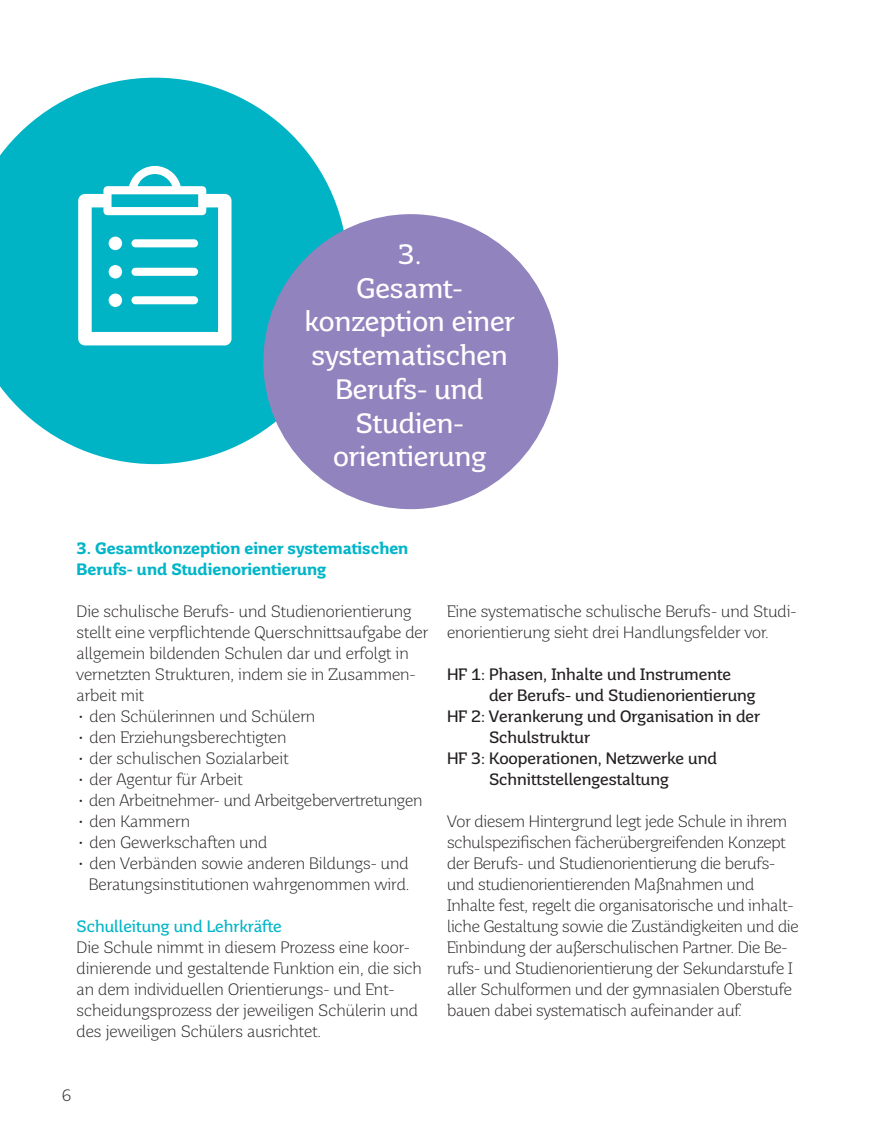
<style>
.page{position:relative;width:876px;height:1136px;background:#fff}
.page>*{position:absolute;margin:0;border:0;box-sizing:border-box;transform-origin:0 0}
.t1{font:28.05px/33.8px "Saar Pro";color:#fff;text-align:center}
.t2{font:300 16.5px/21px "Saar Pro";color:#231f20}
.t3{font:16.5px "Saar Pro";color:#231f20}
.t4{font:700 16.5px/21px "Saar Pro";color:#00b5c8}
.t5{font:16.5px "Saar Pro";color:#00b5c8}
</style>
<div class="page">
<svg style="left:0;top:78px;width:347px;height:386px;fill:#00b3c5"></svg>
<div style="left:263px;top:214px;width:295px;height:295px;background:#9183bd;border-radius:50%"></div>
<svg style="left:78px;top:166px;width:154px;height:179px"></svg>
<h1 class="t1" style="left:305px;top:237px;width:212px">3.<br>Gesamt&shy;konzeption einer systematischen<br>Berufs- und<br>Studien&shy;orientierung</h1>
<p class="t4" style="left:77px;top:537px;width:333px">3. Gesamtkonzeption einer systematischen<br>Berufs- und Studienorientierung</p>
<p class="t2" style="left:77px;top:601px;width:353px">Die schulische Berufs- und Studienorientierung stellt eine verpflichtende Querschnittsaufgabe der allgemein bildenden Schulen dar und erfolgt in vernetzten Strukturen, indem sie in Zusammen&shy;arbeit mit</p>
<p class="t2" style="left:77px;top:706px;width:240px">• den Schülerinnen und Schülern</p>
<p class="t2" style="left:77px;top:727px;width:211px">• den Erziehungsberechtigten</p>
<p class="t2" style="left:77px;top:748px;width:213px">• der schulischen Sozialarbeit</p>
<p class="t2" style="left:77px;top:769px;width:167px">• der Agentur für Arbeit</p>
<p class="t2" style="left:77px;top:790px;width:347px">• den Arbeitnehmer- und Arbeitgebervertretungen</p>
<p class="t2" style="left:77px;top:811px;width:115px">• den Kammern</p>
<p class="t2" style="left:77px;top:832px;width:192px">• den Gewerkschaften und</p>
<p class="t2" style="left:77px;top:853px;width:335px;text-align:right">• den Verbänden sowie anderen Bildungs- und<br>Beratungsinstitutionen wahrgenommen wird.</p>
<p class="t5" style="left:77px;top:916px;width:207px">Schulleitung und Lehrkräfte</p>
<p class="t2" style="left:77px;top:937px;width:347px">Die Schule nimmt in diesem Prozess eine koor&shy;dinierende und gestaltende Funktion ein, die sich an dem individuellen Orientierungs- und Ent&shy;scheidungsprozess der jeweiligen Schülerin und des jeweiligen Schülers ausrichtet.</p>
<p class="t2" style="left:447px;top:601px;width:351px">Eine systematische schulische Berufs- und Studi&shy;enorientierung sieht drei Handlungsfelder vor.</p>
<p class="t3" style="left:447px;top:664px;width:286px">HF 1: Phasen, Inhalte und Instrumente</p>
<p class="t3" style="left:489px;top:685px;width:268px">der Berufs- und Studienorientierung</p>
<p class="t3" style="left:447px;top:706px;width:315px">HF 2: Verankerung und Organisation in der</p>
<p class="t3" style="left:489px;top:727px;width:102px">Schulstruktur</p>
<p class="t3" style="left:447px;top:748px;width:272px">HF 3: Kooperationen, Netzwerke und</p>
<p class="t3" style="left:489px;top:769px;width:181px">Schnittstellengestaltung</p>
<p class="t2" style="left:447px;top:811px;width:353px">Vor diesem Hintergrund legt jede Schule in ihrem schulspezifischen fächerübergreifenden Konzept der Berufs- und Studienorientierung die berufs&shy;und studienorientierenden Maßnahmen und Inhalte fest, regelt die organisatorische und inhalt&shy;liche Gestaltung sowie die Zuständigkeiten und die Einbindung der außerschulischen Partner. Die Be&shy;rufs- und Studienorientierung der Sekundarstufe I aller Schulformen und der gymnasialen Oberstufe bauen dabei systematisch aufeinander auf.</p>
<p class="t2" style="left:62px;top:1084px;width:11px">6</p>
</div>
